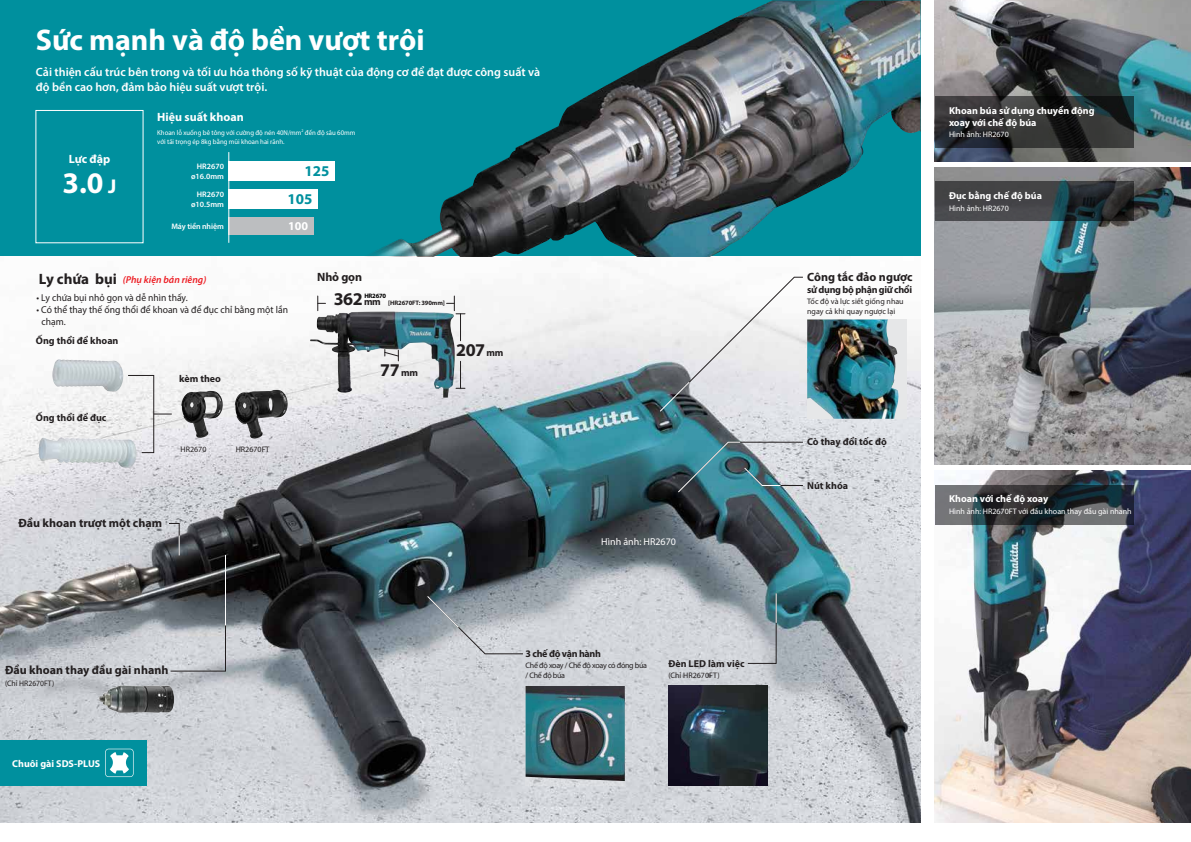
<style>
.page{position:relative;width:1191px;height:842px;background:#fff}
.page>*{position:absolute;margin:0;border:0;box-sizing:border-box;transform-origin:0 0}
.t1{font:700 30px "Myriad Pro";color:#fff}
.t2{font:700 18px "Myriad Pro";letter-spacing:-.03em;color:#231f20}
.t3{font:700 15px/28.3px "Myriad Pro";color:#00909e}
.t4{font:600 12px/15px "Myriad Pro";color:#fff}
.t5{font:700 12px "Myriad Pro";color:#231f20}
.t6{font:700 12px "Myriad Pro";color:#fff}
.t7{font:700 10px/12px "Myriad Pro";color:#fff}
.t8{font:10px/12px "Myriad Pro";color:#231f20;scale:.96 1}
.t9{font:700 10px "Myriad Pro";color:#231f20}
.t10{font:700 10px "Myriad Pro";letter-spacing:-.03em;color:#231f20}
.t11{font:italic 600 10px "Myriad Pro";color:#ed1d24}
.t12{font:10px "Myriad Pro";color:#fff}
.t13{font:8px/10px "Myriad Pro";color:#231f20}
.t14{font:8px "Myriad Pro";color:#fff}
.t15{font:600 8px/9.8px "Myriad Pro";color:#fff;text-align:right}
.t16{font:8px/10px "Myriad Pro";letter-spacing:-.035em;color:#231f20}
.t17{font:8px "Myriad Pro";color:#231f20;scale:.96 1}
.t18{font:7px/9px "Myriad Pro";color:#fff;scale:.96 1}
.t19{font:700 6.5px "Myriad Pro";letter-spacing:-.02em;color:#231f20}
.t20{font:700 6.5px "Myriad Pro";letter-spacing:-.03em;color:#000}
.s1{font-size:20px}
.s2{font-weight:700;font-style:normal;font-size:15px;color:#231f20}
.s3{font-size:10px}
</style>
<div class="page">
<div style="left:0;top:0;width:920px;height:257px;background:#00909e"></div>
<img style="left:0;top:276px;width:920px;height:546px">
<img style="left:934px;top:0;width:257px;height:162px">
<img style="left:934px;top:167px;width:257px;height:298px">
<img style="left:934px;top:471px;width:257px;height:351px">
<img style="left:362px;top:0;width:502px;height:257px">
<div style="left:0;top:740px;width:146px;height:45px;background:#00909e"></div>
<img style="left:310px;top:311px;width:68px;height:82px">
<div style="left:807px;top:319px;width:99px;height:100px;background:#e6e7e8"></div>
<img style="left:807px;top:319px;width:91px;height:100px">
<img style="left:99px;top:685px;width:75px;height:28px">
<svg style="left:525px;top:781px;width:100px;height:4px"></svg>
<img style="left:525px;top:686px;width:100px;height:95px">
<img style="left:668px;top:686px;width:99px;height:99px">
<img style="left:39px;top:437px;width:98px;height:31px">
<img style="left:52px;top:360px;width:71px;height:32px">
<img style="left:235px;top:390px;width:53px;height:49px">
<img style="left:181px;top:391px;width:42px;height:47px">
<svg style="left:127px;top:374px;width:45px;height:80px"></svg>
<div style="left:229px;top:161px;width:106px;height:19px;background:#fff"></div>
<div style="left:229px;top:189px;width:89px;height:20px;background:#fff"></div>
<div style="left:229px;top:217px;width:85px;height:17px;background:#bcbec0"></div>
<hr style="left:228px;top:152px;width:1px;height:91px;background:#fff">
<svg style="left:747px;top:593px;width:29px;height:71px"></svg>
<svg style="left:427px;top:596px;width:96px;height:58px"></svg>
<hr style="left:776px;top:593px;width:1px;height:30px;background:#fff">
<svg style="left:168px;top:523px;width:58px;height:149px"></svg>
<svg style="left:105px;top:749px;width:29px;height:28px"></svg>
<svg style="left:659px;top:277px;width:144px;height:135px"></svg>
<img style="left:677px;top:442px;width:126px;height:51px">
<svg style="left:317px;top:296px;width:8px;height:15px"></svg>
<svg style="left:446px;top:296px;width:19px;height:45px"></svg>
<svg style="left:456px;top:361px;width:9px;height:28px"></svg>
<svg style="left:384px;top:349px;width:15px;height:12px"></svg>
<svg style="left:934px;top:485px;width:199px;height:39px"></svg>
<svg style="left:934px;top:181px;width:199px;height:40px;fill:#434345"></svg>
<svg style="left:934px;top:96px;width:199px;height:51px"></svg>
<h1 class="t1" style="left:36px;top:20px;width:390px">Sức mạnh và độ bền vượt trội</h1>
<p class="t4" style="left:36px;top:64px;width:506px">Cải thiện cấu trúc bên trong và tối ưu hóa thông số kỹ thuật của động cơ để đạt được công suất và độ bền cao hơn, đảm bảo hiệu suất vượt trội.</p>
<p class="t6" style="left:69px;top:151px;width:43px">Lực đập</p>
<h1 class="t1" style="left:62px;top:164px;width:56px">3.0 <span class="s1">J</span></h1>
<p class="t6" style="left:157px;top:109px;width:88px">Hiệu suất khoan</p>
<p class="t18" style="left:157px;top:128px;width:208px">Khoan lỗ xuống bê tông với cường độ nén 40N/mm<sup>2</sup> đến độ sâu 60mm với tải trọng ép 8kg bằng mũi khoan hai rãnh.</p>
<p class="t15" style="left:191px;top:161px;width:34px">HR2670 ø16.0mm</p>
<p class="t15" style="left:191px;top:189px;width:34px">HR2670 ø10.5mm</p>
<p class="t15" style="left:171px;top:221px;width:54px">Máy tiền nhiệm</p>
<p class="t3" style="left:287px;top:156px;width:43px;text-indent:17px">125<br>105</p>
<p class="t6" style="left:288px;top:218px;width:21px">100</p>
<p class="t11" style="left:39px;top:273px;width:169px"><span class="s2">Ly chứa bụi</span> (Phụ kiện bán riêng)</p>
<p class="t8" style="left:37px;top:291px;width:159px">• Ly chứa bụi nhỏ gọn và dễ nhìn thấy.</p>
<p class="t8" style="left:42px;top:303px;width:258px;text-indent:-5px">• Có thể thay thế ống thổi để khoan và để đục chỉ bằng một lần chạm.</p>
<p class="t9" style="left:36px;top:334px;width:84px">Ống thổi để khoan</p>
<p class="t9" style="left:36px;top:411px;width:72px">Ống thổi để đục</p>
<p class="t9" style="left:179px;top:372px;width:43px">kèm theo</p>
<p class="t13" style="left:180px;top:444px;width:27px">HR2670</p>
<p class="t13" style="left:236px;top:444px;width:35px">HR2670FT</p>
<p class="t5" style="left:317px;top:269px;width:46px">Nhỏ gọn</p>
<h2 class="t2" style="left:334px;top:288px;width:49px">362 <span class="s3">mm</span></h2>
<p class="t20" style="left:364px;top:292px;width:23px">HR2670</p>
<p class="t19" style="left:388px;top:299px;width:58px">[HR2670FT: 390mm]</p>
<h2 class="t2" style="left:380px;top:358px;width:39px">77 <span class="s3">mm</span></h2>
<h2 class="t2" style="left:456px;top:338px;width:49px">207 <span class="s3">mm</span></h2>
<p class="t5" style="left:18px;top:515px;width:145px">Đầu khoan trượt một chạm</p>
<p class="t12" style="left:601px;top:535px;width:76px">Hình ảnh: HR2670</p>
<p class="t5" style="left:5px;top:662px;width:165px">Đầu khoan thay đầu gài nhanh</p>
<p class="t17" style="left:5px;top:678px;width:53px">(Chỉ HR2670FT)</p>
<p class="t7" style="left:12px;top:758px;width:89px">Chuôi gài SDS-PLUS</p>
<p class="t10" style="left:525px;top:647px;width:77px">3 chế độ vận hành</p>
<p class="t16" style="left:525px;top:660px;width:123px">Chế độ xoay / Chế độ xoay có đóng búa / Chế độ búa</p>
<p class="t9" style="left:668px;top:657px;width:78px">Đèn LED làm việc</p>
<p class="t13" style="left:668px;top:670px;width:53px">(Chỉ HR2670FT)</p>
<p class="t5" style="left:807px;top:269px;width:107px">Công tắc đảo ngược</p>
<p class="t10" style="left:807px;top:283px;width:106px">sử dụng bộ phận giữ chổi</p>
<p class="t13" style="left:807px;top:297px;width:98px">Tốc độ và lực siết giống nhau ngay cả khi quay ngược lại</p>
<p class="t7" style="left:949px;top:104px;width:147px">Khoan búa sử dụng chuyển động xoay với chế độ búa</p>
<p class="t14" style="left:949px;top:129px;width:61px">Hình ảnh: HR2670</p>
<p class="t7" style="left:949px;top:189px;width:94px">Đục bằng chế độ búa</p>
<p class="t14" style="left:949px;top:203px;width:61px">Hình ảnh: HR2670</p>
<p class="t9" style="left:807px;top:435px;width:81px">Cò thay đổi tốc độ</p>
<p class="t9" style="left:807px;top:479px;width:42px">Nút khóa</p>
<p class="t7" style="left:949px;top:492px;width:101px">Khoan với chế độ xoay</p>
<p class="t14" style="left:949px;top:506px;width:184px">Hình ảnh: HR2670FT với đầu khoan thay đầu gài nhanh</p>
</div>
